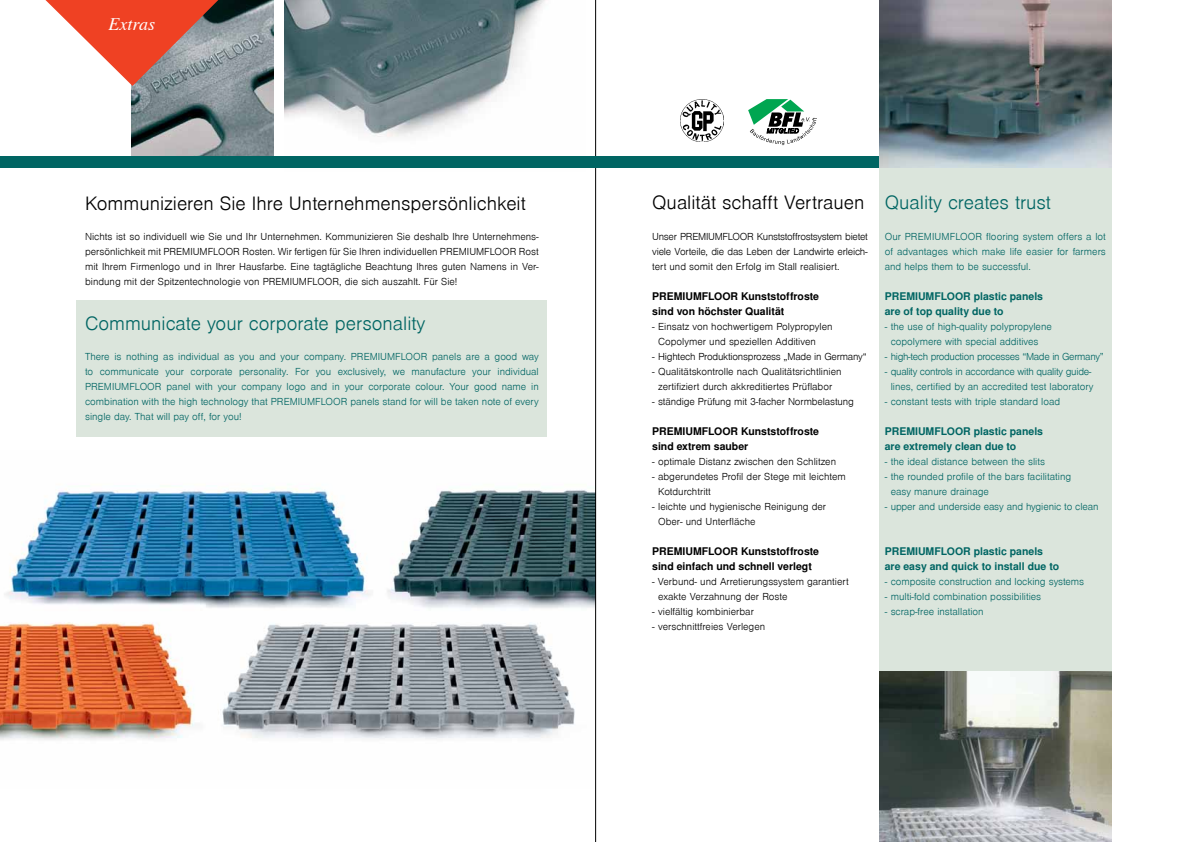
<style>
.page{position:relative;width:1191px;height:842px;background:#fff}
.page>*{position:absolute;margin:0;border:0;box-sizing:border-box;transform-origin:0 0}
.t1{font:300 20px "Nimbus San T";color:#000}
.t2{font:300 20px "Nimbus San T";color:#006563}
.t3{font:italic 18px "Nimbus Rom No 9 L";color:#fff}
.t4{font:300 10.5px/15px "Nimbus San T";color:#000}
.t5{font:300 10.5px/15px "Nimbus San T";color:#006563;text-align:justify}
.t6{font:700 10.5px/15px "Nimbus San L";color:#000}
.t7{font:700 10.5px/15px "Nimbus San L";color:#006563}
.t8{font:300 10.5px/15px "Nimbus San T";letter-spacing:-.025em;color:#006563;text-align:center}
.t9{font:300 10.5px "Nimbus San T";letter-spacing:-.03em;color:#006563}
.t10{font:300 10.5px "Nimbus San T";letter-spacing:-.02em;color:#000}
</style>
<div class="page">
<img style="left:285px;top:0;width:300px;height:168px">
<img style="left:0;top:488px;width:595px;height:252px">
<div style="left:77px;top:300px;width:470px;height:137px;background:#dbe5dc"></div>
<img style="left:132px;top:0;width:142px;height:156px">
<hr style="left:595px;top:0;width:1px;height:842px;background:#000">
<div style="left:879px;top:167px;width:232px;height:505px;background:#dbe5dc"></div>
<img style="left:680px;top:99px;width:43px;height:43px">
<div style="left:0;top:156px;width:879px;height:11px;background:#006563"></div>
<img style="left:879px;top:672px;width:232px;height:170px">
<svg style="left:748px;top:99px;width:68px;height:46px"></svg>
<img style="left:879px;top:0;width:232px;height:167px">
<svg style="left:45px;top:0;width:173px;height:86px"></svg>
<h2 class="t3" style="left:109px;top:13px;width:48px">Extras</h2>
<h1 class="t1" style="left:85px;top:193px;width:442px">Kommunizieren Sie Ihre Unternehmenspersönlichkeit</h1>
<p class="t4" style="left:85px;top:229px;width:455px;text-align:justify">Nichts ist so individuell wie Sie und Ihr Unternehmen. Kommunizieren Sie deshalb Ihre Unternehmens&shy;persönlichkeit mit PREMIUMFLOOR Rosten. Wir fertigen für Sie Ihren individuellen PREMIUMFLOOR Rost mit Ihrem Firmenlogo und in Ihrer Hausfarbe. Eine tagtägliche Beachtung Ihres guten Namens in Ver&shy;bindung mit der Spitzentechnologie von PREMIUMFLOOR, die sich auszahlt. Für Sie!</p>
<h1 class="t2" style="left:85px;top:313px;width:342px">Communicate your corporate personality</h1>
<p class="t5" style="left:85px;top:349px;width:455px">There is nothing as individual as you and your company. PREMIUMFLOOR panels are a good way to communicate your corporate personality. For you exclusively, we manufacture your individual PREMIUMFLOOR panel with your company logo and in your corporate colour. Your good name in combination with the high technology that PREMIUMFLOOR panels stand for will be taken note of every single day. That will pay off, for you!</p>
<h1 class="t1" style="left:652px;top:192px;width:214px">Qualität schafft Vertrauen</h1>
<p class="t4" style="left:652px;top:229px;width:217px;text-align:justify">Unser PREMIUMFLOOR Kunststoffrostsystem bietet viele Vorteile, die das Leben der Landwirte erleich&shy;tert und somit den Erfolg im Stall realisiert.</p>
<p class="t6" style="left:652px;top:289px;width:168px">PREMIUMFLOOR Kunststoffroste sind von höchster Qualität</p>
<p class="t4" style="left:658px;top:319px;width:176px;text-indent:-6px">- Einsatz von hochwertigem Polypropylen<br>Copolymer und speziellen Additiven</p>
<p class="t10" style="left:652px;top:351px;width:216px">- Hightech Produktionsprozess „Made in Germany“</p>
<p class="t4" style="left:652px;top:364px;width:191px;text-align:center">- Qualitätskontrolle nach Qualitätsrichtlinien zertifiziert durch akkreditiertes Prüflabor</p>
<p class="t4" style="left:652px;top:394px;width:203px">- ständige Prüfung mit 3-facher Normbelastung</p>
<p class="t6" style="left:652px;top:424px;width:168px">PREMIUMFLOOR Kunststoffroste sind extrem sauber</p>
<p class="t4" style="left:652px;top:454px;width:185px">- optimale Distanz zwischen den Schlitzen</p>
<p class="t4" style="left:658px;top:469px;width:189px;text-indent:-6px">- abgerundetes Profil der Stege mit leichtem<br>Kotdurchtritt</p>
<p class="t4" style="left:658px;top:499px;width:169px;text-indent:-6px">- leichte und hygienische Reinigung der<br>Ober- und Unterfläche</p>
<p class="t6" style="left:652px;top:544px;width:168px">PREMIUMFLOOR Kunststoffroste sind einfach und schnell verlegt</p>
<p class="t4" style="left:658px;top:574px;width:192px;text-indent:-6px">- Verbund- und Arretierungssystem garantiert exakte Verzahnung der Roste</p>
<p class="t4" style="left:652px;top:604px;width:103px">- vielfältig kombinierbar</p>
<p class="t4" style="left:652px;top:619px;width:114px">- verschnittfreies Verlegen</p>
<h1 class="t2" style="left:884px;top:192px;width:168px">Quality creates trust</h1>
<p class="t5" style="left:884px;top:229px;width:223px">Our PREMIUMFLOOR flooring system offers a lot of advantages which make life easier for farmers and helps them to be successful.</p>
<p class="t7" style="left:884px;top:289px;width:160px">PREMIUMFLOOR plastic panels are of top quality due to</p>
<p class="t5" style="left:890px;top:319px;width:163px;text-indent:-6px">- the use of high-quality polypropylene copolymere with special additives</p>
<p class="t9" style="left:884px;top:351px;width:220px">- high-tech production processes “Made in Germany”</p>
<p class="t8" style="left:884px;top:364px;width:210px">- quality controls in accordance with quality guide&shy;lines, certified by an accredited test laboratory</p>
<p class="t5" style="left:884px;top:394px;width:177px">- constant tests with triple standard load</p>
<p class="t7" style="left:884px;top:424px;width:160px">PREMIUMFLOOR plastic panels are extremely clean due to</p>
<p class="t5" style="left:884px;top:454px;width:162px">- the ideal distance between the slits</p>
<p class="t5" style="left:890px;top:469px;width:182px;text-indent:-6px">- the rounded profile of the bars facilitating easy manure drainage</p>
<p class="t5" style="left:884px;top:499px;width:215px">- upper and underside easy and hygienic to clean</p>
<p class="t7" style="left:884px;top:544px;width:176px">PREMIUMFLOOR plastic panels are easy and quick to install due to</p>
<p class="t5" style="left:884px;top:574px;width:201px">- composite construction and locking systems</p>
<p class="t5" style="left:884px;top:589px;width:158px">- multi-fold combination possibilities</p>
<p class="t5" style="left:884px;top:604px;width:100px">- scrap-free installation</p>
</div>
